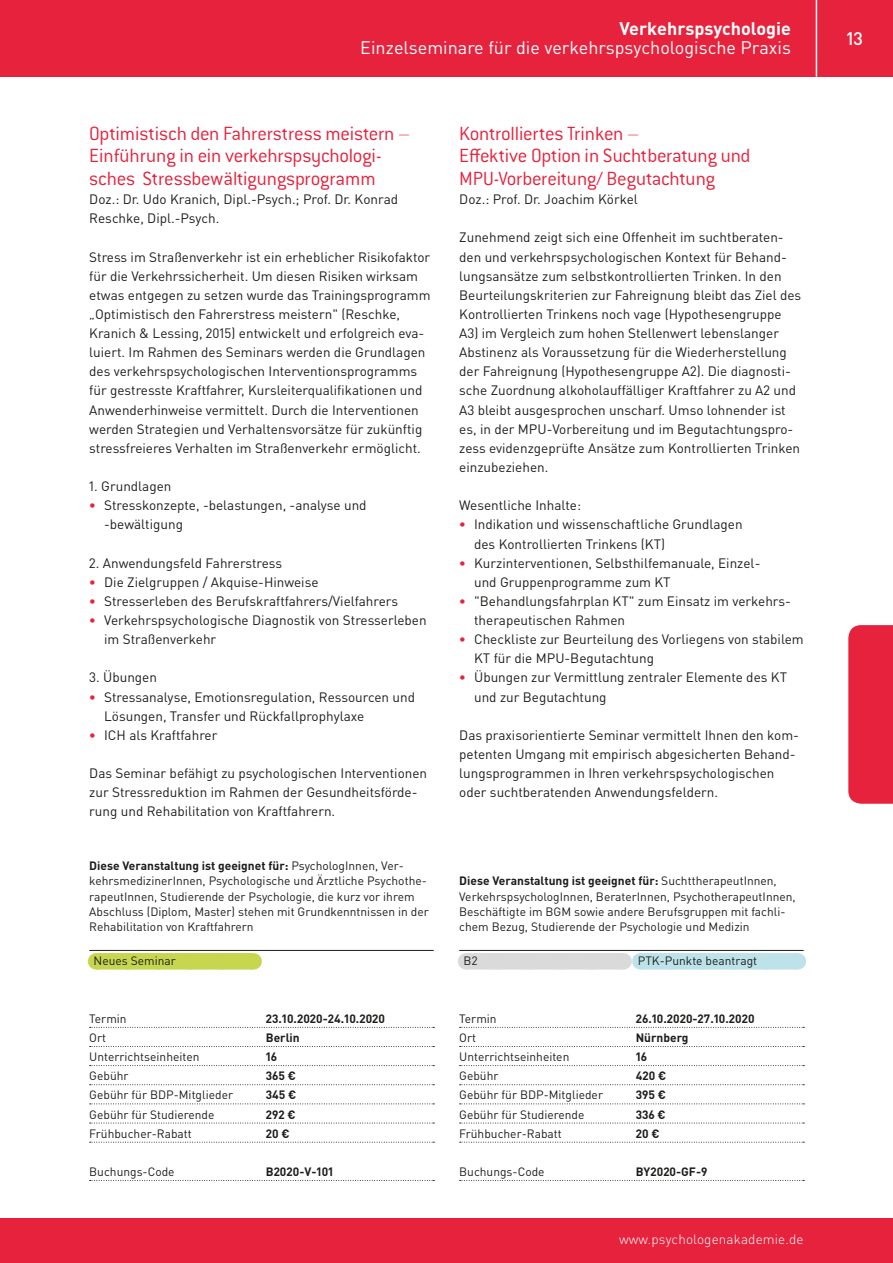
<style>
.page{position:relative;width:893px;height:1263px;background:#fff}
.page>*{position:absolute;margin:0;border:0;box-sizing:border-box;transform-origin:0 0}
.t1{font:300 21px/22.5px "Conduit ITC Pro";letter-spacing:-.015em;color:#e6223d}
.t2{font:18px "DIN Pro";color:#fff}
.t3{font:700 18px "DIN Pro";color:#fff}
.t4{font:500 18px "DIN Pro";color:#fff}
.t5{font:13.5px/19.2px "DIN Pro";color:#1d1d1b}
.t6{font:300 13.5px "DIN Pro";letter-spacing:.01em;color:#fff}
.t7{font:12px/15.3px "DIN Pro";color:#1d1d1b}
.t8{font:700 12px "DIN Pro";color:#1d1d1b}
.s1{color:#ee776e}
.s2{font-weight:700;color:#e6223d}
.s3{font-weight:700}
</style>
<div class="page">
<div style="left:0;top:1218px;width:893px;height:45px;background:#e6223d"></div>
<div style="left:848px;top:625px;width:45px;height:179px;background:#e6223d"></div>
<div style="left:0;top:0;width:893px;height:77px;background:#e6223d"></div>
<hr style="left:816px;top:0;width:1px;height:77px;background:#fff">
<hr style="left:459px;top:950px;width:345px;height:1px;background:#1d1d1b">
<div style="left:466px;top:953px;width:157px;height:16px;background:#dadada"></div>
<svg style="left:623px;top:953px;width:1px;height:16px"></svg>
<div style="left:640px;top:953px;width:157px;height:16px;background:#bee2e9"></div>
<svg style="left:797px;top:953px;width:1px;height:16px"></svg>
<svg style="left:460px;top:1027px;width:344px;height:1px"></svg>
<svg style="left:460px;top:1046px;width:344px;height:1px"></svg>
<svg style="left:460px;top:1065px;width:344px;height:1px"></svg>
<svg style="left:460px;top:1084px;width:344px;height:1px"></svg>
<svg style="left:460px;top:1103px;width:344px;height:1px"></svg>
<svg style="left:460px;top:1123px;width:344px;height:1px"></svg>
<svg style="left:460px;top:1142px;width:344px;height:1px"></svg>
<svg style="left:460px;top:1180px;width:344px;height:1px"></svg>
<div style="left:96px;top:953px;width:157px;height:16px;background:#c7d64f"></div>
<svg style="left:132px;top:953px;width:105px;height:1px"></svg>
<svg style="left:253px;top:953px;width:1px;height:16px"></svg>
<hr style="left:89px;top:950px;width:345px;height:1px;background:#1d1d1b">
<svg style="left:90px;top:1027px;width:344px;height:1px"></svg>
<svg style="left:90px;top:1046px;width:344px;height:1px"></svg>
<svg style="left:90px;top:1065px;width:344px;height:1px"></svg>
<svg style="left:90px;top:1084px;width:344px;height:1px"></svg>
<svg style="left:90px;top:1103px;width:344px;height:1px"></svg>
<svg style="left:90px;top:1123px;width:344px;height:1px"></svg>
<svg style="left:90px;top:1142px;width:344px;height:1px"></svg>
<svg style="left:90px;top:1180px;width:344px;height:1px"></svg>
<h2 class="t3" style="left:619px;top:16px;width:173px">Verkehrspsychologie</h2>
<h2 class="t2" style="left:360px;top:36px;width:432px">Einzelseminare für die verkehrspsychologische Praxis</h2>
<h1 class="t1" style="left:89px;top:122px;width:322px">Optimistisch den Fahrerstress meistern <span class="s1">–<br></span>Einführung in ein verkehrspsychologi&shy;sches Stressbewältigungsprogramm</h1>
<p class="t5" style="left:89px;top:189px;width:310px">Doz. : Dr. Udo Kranich, Dipl.-Psych. ; Prof. Dr. Konrad<br>Reschke, Dipl.-Psych.</p>
<p class="t5" style="left:89px;top:246px;width:343px">Stress im Straßenverkehr ist ein erheblicher Risikofaktor für die Verkehrssicherheit. Um diesen Risiken wirksam etwas entgegen zu setzen wurde das Trainingsprogramm „Optimistisch den Fahrerstress meistern" (Reschke, Kranich &amp; Lessing, 2015) entwickelt und erfolgreich eva&shy;luiert. Im Rahmen des Seminars werden die Grundlagen des verkehrspsychologischen Interventionsprogramms für gestresste Kraftfahrer, Kursleiterqualifikationen und Anwenderhinweise vermittelt. Durch die Interventionen werden Strategien und Verhaltensvorsätze für zukünftig stressfreieres Verhalten im Straßenverkehr ermöglicht.</p>
<p class="t5" style="left:89px;top:476px;width:84px">1. Grundlagen</p>
<p class="t5" style="left:104px;top:495px;width:264px;text-indent:-15px"><span class="s2">•</span> Stresskonzepte, -belastungen, -analyse und -bewältigung</p>
<p class="t5" style="left:89px;top:553px;width:194px">2. Anwendungsfeld Fahrerstress</p>
<p class="t5" style="left:89px;top:572px;width:231px"><span class="s2">•</span> Die Zielgruppen / Akquise-Hinweise</p>
<p class="t5" style="left:89px;top:591px;width:310px"><span class="s2">•</span> Stresserleben des Berufskraftfahrers/Vielfahrers</p>
<p class="t5" style="left:104px;top:610px;width:324px;text-indent:-15px"><span class="s2">•</span> Verkehrspsychologische Diagnostik von Stresserleben im Straßenverkehr</p>
<p class="t5" style="left:89px;top:667px;width:69px">3. Übungen</p>
<p class="t5" style="left:104px;top:686px;width:312px;text-indent:-15px"><span class="s2">•</span> Stressanalyse, Emotionsregulation, Ressourcen und<br>Lösungen, Transfer und Rückfallprophylaxe</p>
<p class="t5" style="left:89px;top:725px;width:130px"><span class="s2">•</span> ICH als Kraftfahrer</p>
<p class="t5" style="left:89px;top:763px;width:339px">Das Seminar befähigt zu psychologischen Interventionen zur Stressreduktion im Rahmen der Gesundheitsförde&shy;rung und Rehabilitation von Kraftfahrern.</p>
<p class="t7" style="left:89px;top:857px;width:341px"><span class="s3">Diese Veranstaltung ist geeignet für:</span> PsychologInnen, Ver&shy;kehrsmedizinerInnen, Psychologische und Ärztliche Psychothe&shy;rapeutInnen, Studierende der Psychologie, die kurz vor ihrem Abschluss (Diplom, Master) stehen mit Grundkenntnissen in der Rehabilitation von Kraftfahrern</p>
<p class="t7" style="left:94px;top:953px;width:84px">Neues Seminar</p>
<p class="t7" style="left:89px;top:1010px;width:39px">Termin</p>
<p class="t8" style="left:266px;top:1010px;width:121px">23.10.2020-24.10.2020</p>
<p class="t7" style="left:89px;top:1029px;width:18px">Ort</p>
<p class="t8" style="left:266px;top:1029px;width:36px">Berlin</p>
<p class="t7" style="left:89px;top:1049px;width:112px">Unterrichtseinheiten</p>
<p class="t8" style="left:266px;top:1049px;width:13px">16</p>
<p class="t7" style="left:89px;top:1068px;width:41px">Gebühr</p>
<p class="t8" style="left:266px;top:1068px;width:32px">365 €</p>
<p class="t7" style="left:89px;top:1087px;width:145px">Gebühr für BDP-Mitglieder</p>
<p class="t8" style="left:266px;top:1087px;width:32px">345 €</p>
<p class="t7" style="left:89px;top:1106px;width:127px">Gebühr für Studierende</p>
<p class="t8" style="left:266px;top:1106px;width:31px">292 €</p>
<p class="t7" style="left:89px;top:1125px;width:104px">Frühbucher-Rabatt</p>
<p class="t8" style="left:266px;top:1125px;width:25px">20 €</p>
<p class="t7" style="left:89px;top:1163px;width:87px">Buchungs-Code</p>
<p class="t8" style="left:266px;top:1163px;width:69px">B2020-V-101</p>
<h1 class="t1" style="left:459px;top:122px;width:293px">Kontrolliertes Trinken <span class="s1">–<br></span>Effektive Option in Suchtberatung und<br>MPU-Vorbereitung/ Begutachtung</h1>
<p class="t5" style="left:459px;top:189px;width:180px">Doz. : Prof. Dr. Joachim Körkel</p>
<p class="t5" style="left:459px;top:227px;width:344px">Zunehmend zeigt sich eine Offenheit im suchtberaten&shy;den und verkehrspsychologischen Kontext für Behand&shy;lungsansätze zum selbstkontrollierten Trinken. In den Beurteilungskriterien zur Fahreignung bleibt das Ziel des Kontrollierten Trinkens noch vage (Hypothesengruppe A3) im Vergleich zum hohen Stellenwert lebenslanger Abstinenz als Voraussetzung für die Wiederherstellung der Fahreignung (Hypothesengruppe A2). Die diagnosti&shy;sche Zuordnung alkoholauffälliger Kraftfahrer zu A2 und A3 bleibt ausgesprochen unscharf. Umso lohnender ist es, in der MPU-Vorbereitung und im Begutachtungspro&shy;zess evidenzgeprüfte Ansätze zum Kontrollierten Trinken einzubeziehen.</p>
<p class="t5" style="left:459px;top:495px;width:123px">Wesentliche Inhalte:</p>
<p class="t5" style="left:474px;top:514px;width:270px;text-indent:-15px"><span class="s2">•</span> Indikation und wissenschaftliche Grundlagen des Kontrollierten Trinkens (KT)</p>
<p class="t5" style="left:474px;top:553px;width:288px;text-indent:-15px"><span class="s2">•</span> Kurzinterventionen, Selbsthilfemanuale, Einzel&shy;und Gruppenprogramme zum KT</p>
<p class="t5" style="left:474px;top:591px;width:318px;text-indent:-15px"><span class="s2">•</span> "Behandlungsfahrplan KT" zum Einsatz im verkehrs&shy;therapeutischen Rahmen</p>
<p class="t5" style="left:474px;top:629px;width:331px;text-indent:-15px"><span class="s2">•</span> Checkliste zur Beurteilung des Vorliegens von stabilem<br>KT für die MPU-Begutachtung</p>
<p class="t5" style="left:474px;top:667px;width:314px;text-indent:-15px"><span class="s2">•</span> Übungen zur Vermittlung zentraler Elemente des KT und zur Begutachtung</p>
<p class="t5" style="left:459px;top:725px;width:341px">Das praxisorientierte Seminar vermittelt Ihnen den kom&shy;petenten Umgang mit empirisch abgesicherten Behand&shy;lungsprogrammen in Ihren verkehrspsychologischen oder suchtberatenden Anwendungsfeldern.</p>
<p class="t7" style="left:459px;top:873px;width:338px"><span class="s3">Diese Veranstaltung ist geeignet für:</span> SuchttherapeutInnen, VerkehrspsychologInnen, BeraterInnen, PsychotherapeutInnen, Beschäftigte im BGM sowie andere Berufsgruppen mit fachli&shy;chem Bezug, Studierende der Psychologie und Medizin</p>
<p class="t7" style="left:463px;top:953px;width:16px">B2</p>
<p class="t7" style="left:638px;top:953px;width:121px">PTK-Punkte beantragt</p>
<p class="t7" style="left:459px;top:1010px;width:39px">Termin</p>
<p class="t8" style="left:636px;top:1010px;width:120px">26.10.2020-27.10.2020</p>
<p class="t7" style="left:459px;top:1029px;width:18px">Ort</p>
<p class="t8" style="left:636px;top:1029px;width:54px">Nürnberg</p>
<p class="t7" style="left:459px;top:1049px;width:112px">Unterrichtseinheiten</p>
<p class="t8" style="left:636px;top:1049px;width:13px">16</p>
<p class="t7" style="left:459px;top:1068px;width:41px">Gebühr</p>
<p class="t8" style="left:636px;top:1068px;width:32px">420 €</p>
<p class="t7" style="left:459px;top:1087px;width:145px">Gebühr für BDP-Mitglieder</p>
<p class="t8" style="left:636px;top:1087px;width:32px">395 €</p>
<p class="t7" style="left:459px;top:1106px;width:127px">Gebühr für Studierende</p>
<p class="t8" style="left:636px;top:1106px;width:32px">336 €</p>
<p class="t7" style="left:459px;top:1125px;width:104px">Frühbucher-Rabatt</p>
<p class="t8" style="left:636px;top:1125px;width:25px">20 €</p>
<p class="t7" style="left:459px;top:1163px;width:87px">Buchungs-Code</p>
<p class="t8" style="left:636px;top:1163px;width:73px">BY2020-GF-9</p>
<p class="t6" style="left:619px;top:1230px;width:186px">www.psychologenakademie.de</p>
<h2 class="t4" style="left:846px;top:26px;width:18px">13</h2>
</div>
